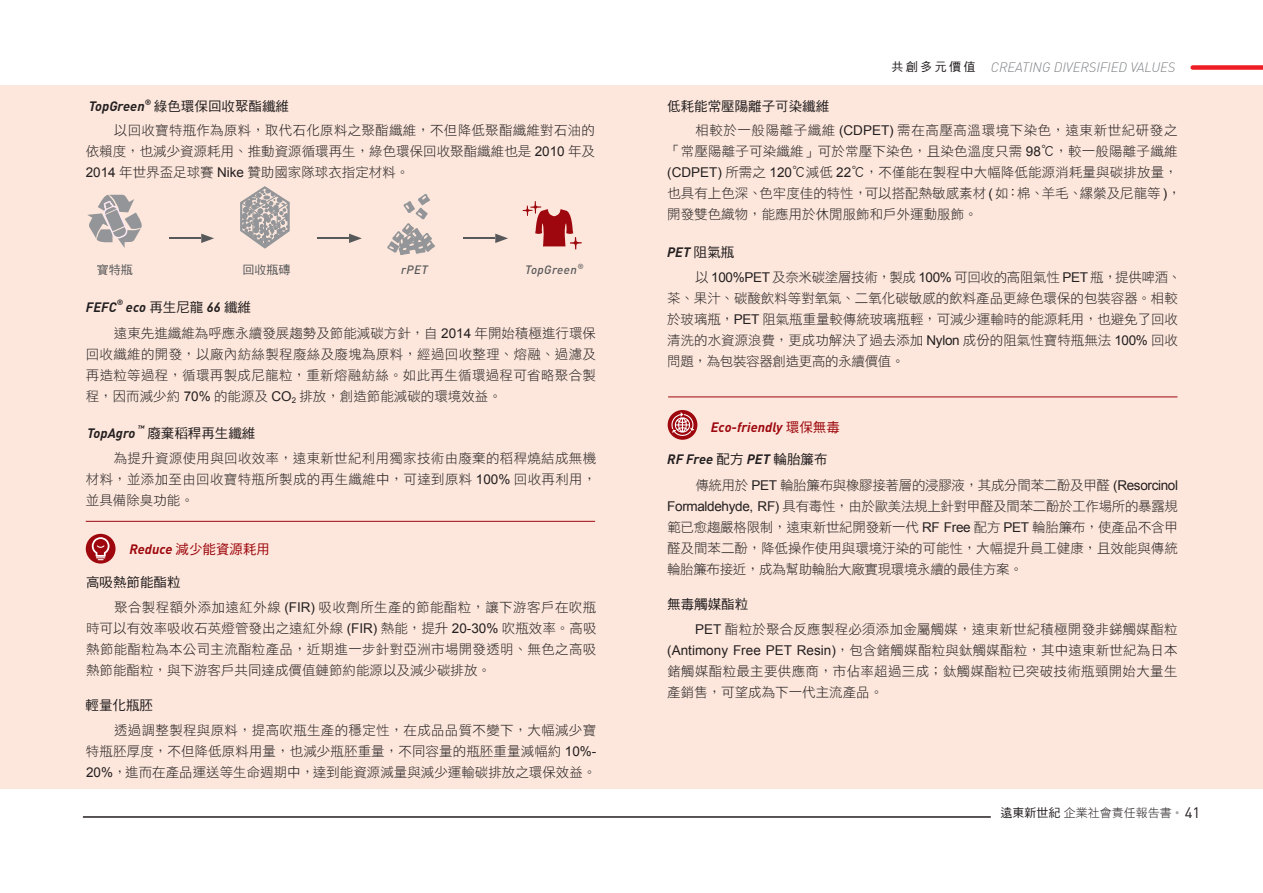
<style>
.page{position:relative;width:1263px;height:893px;background:#fff}
.page>*{position:absolute;margin:0;border:0;box-sizing:border-box;transform-origin:0 0}
.t1{font:15px "DIN";color:#231f20}
.t2{font:13.5px/21px "DF Hei Std W3";color:#231f20;text-align:justify}
.t3{font:13.5px "DF Hei Std W3";letter-spacing:.025em;color:#231f20}
.t4{font:13.5px "DF Hei Std W5";color:#231f20}
.t5{font:italic 700 13.5px "DIN";color:#231f20}
.t6{font:italic 300 13.5px "DIN";color:#808285}
.t7{font:italic 700 13.5px "DIN";color:#9d070d}
.t8{font:13.5px "DF Hei Std W5";color:#9d070d}
.t9{font:12px "DF Hei Std W3";color:#231f20}
.t10{font:italic 500 12px "DIN";letter-spacing:.035em;color:#57585a}
.t11{font:12px "DF Hei Std W5";color:#57585a}
.t12{font:12px "DF Hei Std W5";letter-spacing:.2em;color:#231f20}
.t13{font:italic 700 7.8px "DIN";color:#231f20}
.t14{font:7.8px "Arial";color:#231f20}
.t15{font:italic 500 7.5px "DIN";color:#57585a}
.s1{font-family:"Arial"}
.s2{font-family:"DIN";font-weight:700;font-style:italic}
.s3{font-family:"DF Hei Std W5"}
.s4{font-family:"DF Hei Std W5";font-weight:400;font-style:normal}
.s5{font-family:"Arial";color:#a8a9ad}
</style>
<div class="page">
<div style="left:0;top:85px;width:1263px;height:704px;background:#fde7dc"></div>
<hr style="left:169px;top:238px;width:32px;height:1px;background:#57585a">
<svg style="left:201px;top:234px;width:13px;height:9px"></svg>
<hr style="left:463px;top:238px;width:32px;height:1px;background:#57585a">
<svg style="left:495px;top:234px;width:13px;height:9px"></svg>
<hr style="left:317px;top:238px;width:32px;height:1px;background:#57585a">
<svg style="left:349px;top:234px;width:13px;height:9px"></svg>
<svg style="left:240px;top:186px;width:50px;height:63px"></svg>
<svg style="left:387px;top:194px;width:48px;height:61px"></svg>
<svg style="left:87px;top:194px;width:55px;height:54px"></svg>
<svg style="left:523px;top:201px;width:59px;height:48px"></svg>
<hr style="left:86px;top:521px;width:509px;height:1px;background:#9d070d">
<svg style="left:86px;top:534px;width:30px;height:30px"></svg>
<svg style="left:92px;top:537px;width:18px;height:23px"></svg>
<div style="left:668px;top:410px;width:29px;height:30px;background:#9d070d;border-radius:50%"></div>
<svg style="left:671px;top:412px;width:23px;height:24px"></svg>
<hr style="left:668px;top:397px;width:509px;height:1px;background:#9d070d">
<div style="left:1193px;top:65px;width:70px;height:5px;background:#ee1d23"></div>
<hr style="left:83px;top:816px;width:908px;height:2px;background:#231f20">
<p class="t13" style="left:145px;top:97px;width:8px">®</p>
<p class="t4" style="left:154px;top:99px;width:136px">綠色環保回收聚酯纖維</p>
<p class="t5" style="left:89px;top:98px;width:57px">TopGreen</p>
<p class="t2" style="left:86px;top:119px;width:511px;text-indent:28px">以回收寶特瓶作為原料，取代石化原料之聚酯纖維，不但降低聚酯纖維對石油的依賴度，也減少資源耗用、推動資源循環再生，綠色環保回收聚酯纖維也是 <span class="s1">2010</span> 年及<span class="s1">2014</span> 年世界盃足球賽 <span class="s1">Nike</span> 贊助國家隊球衣指定材料。</p>
<p class="t11" style="left:97px;top:263px;width:37px">寶特瓶</p>
<p class="t11" style="left:243px;top:263px;width:49px">回收瓶磚</p>
<p class="t10" style="left:401px;top:262px;width:28px">rPET</p>
<p class="t15" style="left:577px;top:262px;width:8px">R</p>
<p class="t10" style="left:525px;top:262px;width:53px">TopGreen</p>
<p class="t13" style="left:117px;top:297px;width:8px">R</p>
<p class="t5" style="left:86px;top:298px;width:32px">FEFC</p>
<p class="t4" style="left:126px;top:299px;width:127px"><span class="s2">eco</span> 再生尼龍 <span class="s2">66</span> 纖維</p>
<p class="t2" style="left:114px;top:322px;width:484px">遠東先進纖維為呼應永續發展趨勢及節能減碳方針，自 <span class="s1">2014</span> 年開始積極進行環保</p>
<p class="t3" style="left:86px;top:347px;width:512px">回收纖維的開發，以廠內紡絲製程廢絲及廢塊為原料，經過回收整理、熔融、過濾及</p>
<p class="t3" style="left:86px;top:368px;width:512px">再造粒等過程，循環再製成尼龍粒，重新熔融紡絲。如此再生循環過程可省略聚合製</p>
<p class="t2" style="left:299px;top:385px;width:204px">排放，創造節能減碳的環境效益。</p>
<p class="t2" style="left:86px;top:385px;width:207px">程，因而減少約 <span class="s1">70%</span> 的能源及 <span class="s1">CO</span></p>
<p class="t4" style="left:147px;top:425px;width:110px">廢棄稻稈再生纖維</p>
<p class="t14" style="left:292px;top:396px;width:6px">2</p>
<p class="t13" style="left:138px;top:423px;width:8px">™</p>
<p class="t5" style="left:87px;top:424px;width:50px">TopAgro</p>
<p class="t2" style="left:86px;top:447px;width:512px;text-indent:28px">為提升資源使用與回收效率，遠東新世紀利用獨家技術由廢棄的稻稈燒結成無機材料，並添加至由回收寶特瓶所製成的再生纖維中，可達到原料 <span class="s1">100%</span> 回收再利用，並具備除臭功能。</p>
<p class="t8" style="left:129px;top:541px;width:142px"><span class="s2">Reduce</span> 減少能資源耗用</p>
<p class="t4" style="left:86px;top:575px;width:96px">高吸熱節能酯粒</p>
<p class="t2" style="left:86px;top:597px;width:512px;text-indent:28px">聚合製程額外添加遠紅外線 <span class="s1">(FIR)</span> 吸收劑所生產的節能酯粒，讓下游客戶在吹瓶時可以有效率吸收石英燈管發出之遠紅外線 <span class="s1">(FIR)</span> 熱能，提升 <span class="s1">20-30%</span> 吹瓶效率。高吸熱節能酯粒為本公司主流酯粒產品，近期進一步針對亞洲市場開發透明、無色之高吸熱節能酯粒，與下游客戶共同達成價值鏈節約能源以及減少碳排放。</p>
<p class="t4" style="left:86px;top:698px;width:69px">輕量化瓶胚</p>
<p class="t2" style="left:86px;top:720px;width:512px;text-indent:28px">透過調整製程與原料，提高吹瓶生產的穩定性，在成品品質不變下，大幅減少寶特瓶胚厚度，不但降低原料用量，也減少瓶胚重量，不同容量的瓶胚重量減幅約 <span class="s1">10%- 20%</span>，進而在產品運送等生命週期中，達到能資源減量與減少運輸碳排放之環保效益。</p>
<p class="t12" style="left:891px;top:60px;width:85px">共創多元價值</p>
<p class="t6" style="left:991px;top:58px;width:186px">CREATING DIVERSIFIED VALUES</p>
<p class="t4" style="left:667px;top:99px;width:163px">低耗能常壓陽離子可染纖維</p>
<p class="t2" style="left:667px;top:119px;width:515px;text-align:right">相較於一般陽離子纖維 <span class="s1">(CDPET)</span> 需在高壓高溫環境下染色，遠東新世紀研發之<br>「常壓陽離子可染纖維」可於常壓下染色，且染色溫度只需 <span class="s1">98</span><span class="s3">℃</span>，較一般陽離子纖維<span class="s1">(CDPET)</span> 所需之 <span class="s1">120</span><span class="s3">℃</span>減低 <span class="s1">22</span><span class="s3">℃</span>，不僅能在製程中大幅降低能源消耗量與碳排放量，縲縈及尼龍等，<span class="s1">(</span></p>
<p class="t2" style="left:865px;top:182px;width:145px">可以搭配熱敏感素材 如<span class="s1">(</span></p>
<p class="t2" style="left:1017px;top:182px;width:28px">棉、</p>
<p class="t2" style="left:1042px;top:182px;width:42px">羊毛、</p>
<p class="t2" style="left:759px;top:182px;width:109px">色牢度佳的特性，</p>
<p class="t2" style="left:667px;top:182px;width:312px">也具有上色深、<br>開發雙色織物，能應用於休閒服飾和戶外運動服飾。</p>
<p class="t2" style="left:1006px;top:182px;width:15px">：</p>
<p class="t5" style="left:667px;top:243px;width:69px">PET <span class="s4">阻氣瓶</span></p>
<p class="t2" style="left:667px;top:267px;width:516px;text-align:left;text-indent:28px">以 <span class="s1">100%PET</span> 及奈米碳塗層技術，製成 <span class="s1">100%</span> 可回收的高阻氣性 <span class="s1">PET</span> 瓶，提供啤酒、茶、果汁、碳酸飲料等對氧氣、二氧化碳敏感的飲料產品更綠色環保的包裝容器。相較於玻璃瓶，<span class="s1">PET</span> 阻氣瓶重量較傳統玻璃瓶輕，可減少運輸時的能源耗用，也避免了回收清洗的水資源浪費，更成功解決了過去添加 <span class="s1">Nylon</span> 成份的阻氣性寶特瓶無法 <span class="s1">100%</span> 回收問題，為包裝容器創造更高的永續價值。</p>
<p class="t7" style="left:711px;top:418px;width:131px">Eco-friendly <span class="s4">環保無毒</span></p>
<p class="t5" style="left:667px;top:450px;width:162px">RF Free <span class="s4">配方</span> PET <span class="s4">輪胎簾布</span></p>
<p class="t2" style="left:667px;top:474px;width:512px;text-indent:28px">傳統用於 <span class="s1">PET</span> 輪胎簾布與橡膠接著層的浸膠液，其成分間苯二酚及甲醛 <span class="s1">(Resorcinol Formaldehyde, RF)</span> 具有毒性，由於歐美法規上針對甲醛及間苯二酚於工作場所的暴露規範已愈趨嚴格限制，遠東新世紀開發新一代 <span class="s1">RF Free</span> 配方 <span class="s1">PET</span> 輪胎簾布，使產品不含甲醛及間苯二酚，降低操作使用與環境汙染的可能性，大幅提升員工健康，且效能與傳統輪胎簾布接近，成為幫助輪胎大廠實現環境永續的最佳方案。</p>
<p class="t4" style="left:667px;top:597px;width:82px">無毒觸媒酯粒</p>
<p class="t2" style="left:667px;top:619px;width:512px;text-indent:28px"><span class="s1">PET</span> 酯粒於聚合反應製程必須添加金屬觸媒，遠東新世紀積極開發非銻觸媒酯粒<span class="s1">(Antimony Free PET Resin</span> ，<span class="s1">)</span> 包含鍺觸媒酯粒與鈦觸媒酯粒，其中遠東新世紀為日本鍺觸媒酯粒最主要供應商，市佔率超過三成；鈦觸媒酯粒已突破技術瓶頸開始大量生產銷售，可望成為下一代主流產品。</p>
<p class="t9" style="left:1000px;top:806px;width:180px"><span class="s3">遠東新世紀</span>企業社會責任報告書 <span class="s5">•</span></p>
<p class="t1" style="left:1185px;top:803px;width:17px">41</p>
</div>
